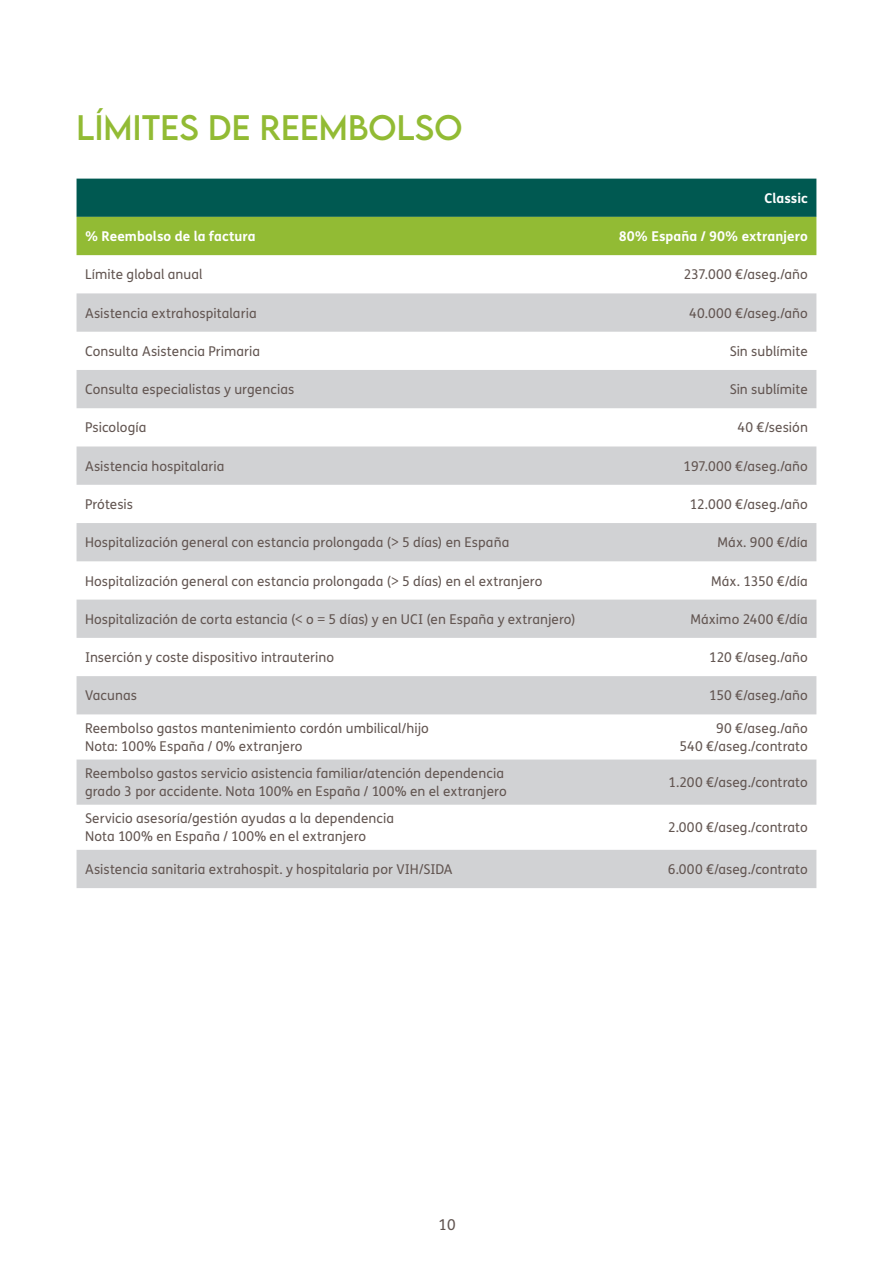
<style>
.page{position:relative;width:893px;height:1263px;background:#fff}
.page>*{position:absolute;margin:0;border:0;box-sizing:border-box;transform-origin:0 0}
.t1{font:31.5px "LEMONMILK Pro FTR";letter-spacing:.005em;color:#92bb34}
.t2{font:15px "FS Me";color:#625551}
.t3{font:13.5px/18px "FS Me";letter-spacing:.005em;color:#625551}
.t4{font:700 13.5px "FS Me";letter-spacing:.005em;color:#fff}
</style>
<div class="page">
<svg style="left:77px;top:179px;width:739px;height:76px;background:#498a42"></svg>
<div style="left:77px;top:293px;width:739px;height:39px;background:#d1d2d4"></div>
<svg style="left:77px;top:370px;width:739px;height:518px;fill:#d1d2d4"></svg>
<h1 class="t1" style="left:77px;top:107px;width:387px">LÍMITES DE REEMBOLSO</h1>
<p class="t4" style="left:765px;top:188px;width:45px">Classic</p>
<p class="t4" style="left:85px;top:226px;width:172px">% Reembolso de la factura</p>
<p class="t4" style="left:619px;top:226px;width:191px">80% España / 90% extranjero</p>
<p class="t3" style="left:85px;top:265px;width:119px">Límite global anual</p>
<p class="t3" style="left:684px;top:265px;width:126px">237.000 €/aseg./año</p>
<p class="t3" style="left:85px;top:304px;width:173px">Asistencia extrahospitalaria</p>
<p class="t3" style="left:689px;top:304px;width:120px">40.000 €/aseg./año</p>
<p class="t3" style="left:85px;top:342px;width:177px">Consulta Asistencia Primaria</p>
<p class="t3" style="left:730px;top:342px;width:80px">Sin sublímite</p>
<p class="t3" style="left:85px;top:380px;width:211px">Consulta especialistas y urgencias</p>
<p class="t3" style="left:730px;top:380px;width:80px">Sin sublímite</p>
<p class="t3" style="left:85px;top:418px;width:63px">Psicología</p>
<p class="t3" style="left:738px;top:418px;width:72px">40 €/sesión</p>
<p class="t3" style="left:85px;top:457px;width:141px">Asistencia hospitalaria</p>
<p class="t3" style="left:684px;top:457px;width:126px">197.000 €/aseg./año</p>
<p class="t3" style="left:85px;top:495px;width:50px">Prótesis</p>
<p class="t3" style="left:690px;top:495px;width:120px">12.000 €/aseg./año</p>
<p class="t3" style="left:85px;top:533px;width:426px">Hospitalización general con estancia prolongada (&gt; 5 días) en España</p>
<p class="t3" style="left:718px;top:533px;width:92px">Máx. 900 €/día</p>
<p class="t3" style="left:85px;top:572px;width:459px">Hospitalización general con estancia prolongada (&gt; 5 días) en el extranjero</p>
<p class="t3" style="left:711px;top:572px;width:98px">Máx. 1350 €/día</p>
<p class="t3" style="left:85px;top:610px;width:492px">Hospitalización de corta estancia (&lt; o = 5 días) y en UCI (en España y extranjero)</p>
<p class="t3" style="left:690px;top:610px;width:119px">Máximo 2400 €/día</p>
<p class="t3" style="left:85px;top:648px;width:251px">Inserción y coste dispositivo intrauterino</p>
<p class="t3" style="left:709px;top:648px;width:100px">120 €/aseg./año</p>
<p class="t3" style="left:85px;top:686px;width:54px">Vacunas</p>
<p class="t3" style="left:709px;top:686px;width:100px">150 €/aseg./año</p>
<p class="t3" style="left:85px;top:719px;width:345px">Reembolso gastos mantenimiento cordón umbilical/hijo<br>Nota: 100% España / 0% extranjero</p>
<p class="t3" style="left:679px;top:719px;width:130px;text-align:right">90 €/aseg./año<br>540 €/aseg./contrato</p>
<p class="t3" style="left:85px;top:764px;width:423px">Reembolso gastos servicio asistencia familiar/atención dependencia grado 3 por accidente. Nota 100% en España / 100% en el extranjero</p>
<p class="t3" style="left:668px;top:773px;width:141px">1.200 €/aseg./contrato</p>
<p class="t3" style="left:85px;top:809px;width:311px">Servicio asesoría/gestión ayudas a la dependencia<br>Nota 100% en España / 100% en el extranjero</p>
<p class="t3" style="left:668px;top:818px;width:141px">2.000 €/aseg./contrato</p>
<p class="t3" style="left:85px;top:860px;width:369px">Asistencia sanitaria extrahospit. y hospitalaria por VIH/SIDA</p>
<p class="t3" style="left:668px;top:860px;width:142px">6.000 €/aseg./contrato</p>
<p class="t2" style="left:439px;top:1215px;width:19px">10</p>
</div>
